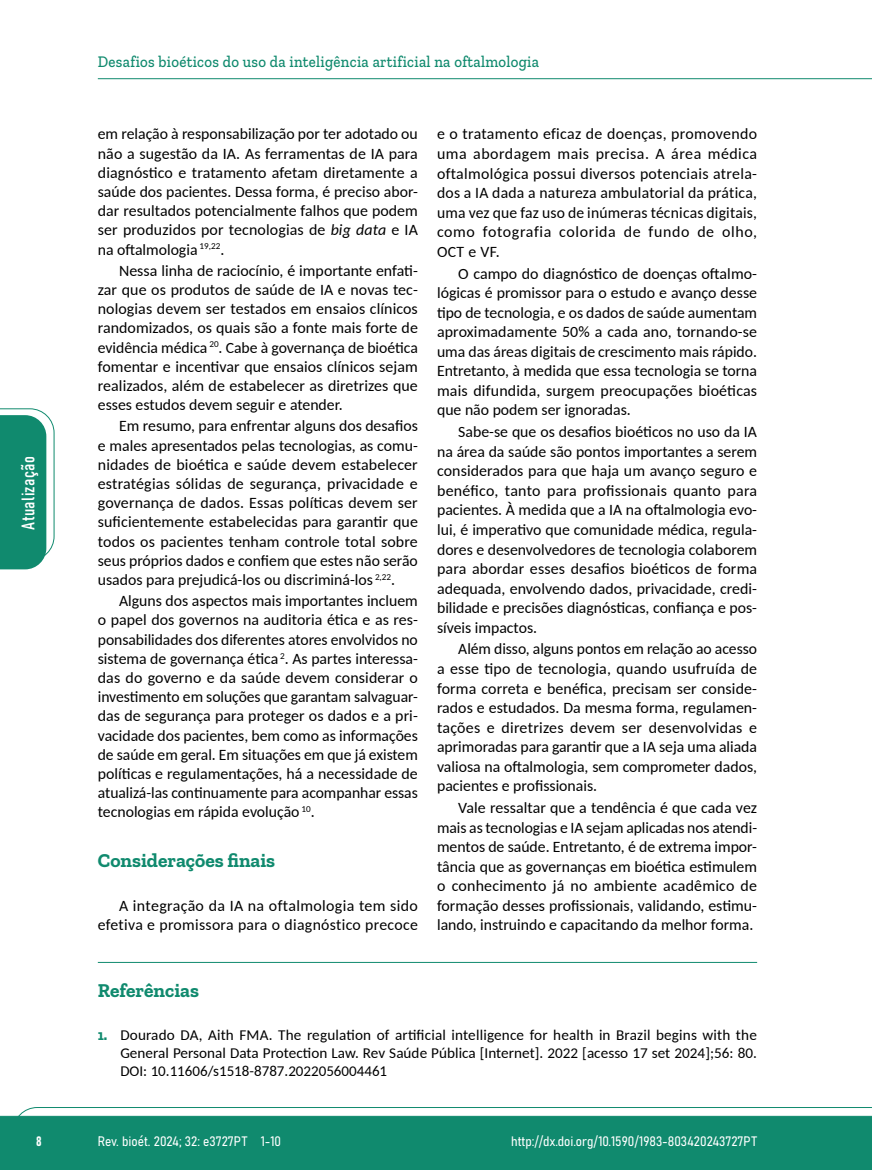
<style>
.page{position:relative;width:872px;height:1170px;background:#fff}
.page>*{position:absolute;margin:0;border:0;box-sizing:border-box;transform-origin:0 0}
.t1{font:700 19.5px "Zilla Slab";color:#108a6e}
.t2{font:18px "Bahnschrift";letter-spacing:.02em;color:#fff}
.t3{font:500 16.5px "Zilla Slab";letter-spacing:.02em;color:#108a6e;scale:.9 1}
.t4{font:15.75px/19.5px "Carlito";color:#000;text-align:justify}
.t5{font:15.75px/19.2px "Carlito";letter-spacing:.02em;color:#000;text-align:right}
.t6{font:15px/18px "Carlito";color:#000;text-align:justify}
.t7{font:13.5px "Bahnschrift";color:#fff}
.s1{font-style:italic}
.s2{font-family:"Zilla Slab";font-weight:700;color:#108a6e}
</style>
<div class="page">
<svg style="left:12px;top:1107px;width:860px;height:62px;background:#2e9880"></svg>
<hr style="left:98px;top:78px;width:774px;height:1px;background:#108a6e">
<svg style="left:0;top:408px;width:55px;height:161px"></svg>
<hr style="left:98px;top:961px;width:659px;height:1px;background:#108a6e">
<p class="t2" style="left:15px;top:529px;width:75px;rotate:-90deg">Atualização</p>
<p class="t3" style="left:98px;top:53px;width:492px">Desafios bioéticos do uso da inteligência artificial na oftalmologia</p>
<p class="t4" style="left:98px;top:124px;width:322px">em relação à responsabilização por ter adotado ou não a sugestão da IA. As ferramentas de IA para diagnóstico e tratamento afetam diretamente a saúde dos pacientes. Dessa forma, é preciso abor&shy;dar resultados potencialmente falhos que podem ser produzidos por tecnologias de <span class="s1">big data</span> e IA na oftalmologia <sup>19,22</sup>.</p>
<p class="t4" style="left:98px;top:260px;width:321px;text-indent:21px">Nessa linha de raciocínio, é importante enfati&shy;zar que os produtos de saúde de IA e novas tec&shy;nologias devem ser testados em ensaios clínicos randomizados, os quais são a fonte mais forte de evidência médica <sup>20</sup>. Cabe à governança de bioética fomentar e incentivar que ensaios clínicos sejam realizados, além de estabelecer as diretrizes que esses estudos devem seguir e atender.</p>
<p class="t4" style="left:98px;top:416px;width:322px;text-indent:21px">Em resumo, para enfrentar alguns dos desafios e males apresentados pelas tecnologias, as comu&shy;nidades de bioética e saúde devem estabelecer estratégias sólidas de segurança, privacidade e governança de dados. Essas políticas devem ser suficientemente estabelecidas para garantir que todos os pacientes tenham controle total sobre seus próprios dados e confiem que estes não serão usados para prejudicá-los ou discriminá-los <sup>2,22</sup>.</p>
<p class="t4" style="left:98px;top:590px;width:322px;text-indent:21px">Alguns dos aspectos mais importantes incluem o papel dos governos na auditoria ética e as res&shy;ponsabilidades dos diferentes atores envolvidos no sistema de governança ética <sup>2</sup>. As partes interessa&shy;das do governo e da saúde devem considerar o investimento em soluções que garantam salvaguar&shy;das de segurança para proteger os dados e a pri&shy;vacidade dos pacientes, bem como as informações de saúde em geral. Em situações em que já existem políticas e regulamentações, há a necessidade de atualizá-las continuamente para acompanhar essas tecnologias em rápida evolução <sup>10</sup>.</p>
<p class="t1" style="left:98px;top:848px;width:179px">Considerações finais</p>
<p class="t5" style="left:98px;top:895px;width:321px">A integração da IA na oftalmologia tem sido efetiva e promissora para o diagnóstico precoce</p>
<p class="t4" style="left:437px;top:124px;width:321px">e o tratamento eficaz de doenças, promovendo uma abordagem mais precisa. A área médica oftalmológica possui diversos potenciais atrela&shy;dos a IA dada a natureza ambulatorial da prática, uma vez que faz uso de inúmeras técnicas digitais, como fotografia colorida de fundo de olho, OCT e VF.</p>
<p class="t4" style="left:437px;top:263px;width:322px;text-indent:21px">O campo do diagnóstico de doenças oftalmo&shy;lógicas é promissor para o estudo e avanço desse tipo de tecnologia, e os dados de saúde aumentam aproximadamente 50% a cada ano, tornando-se uma das áreas digitais de crescimento mais rápido.<br>Entretanto, à medida que essa tecnologia se torna mais difundida, surgem preocupações bioéticas que não podem ser ignoradas.</p>
<p class="t4" style="left:437px;top:421px;width:322px;text-indent:21px">Sabe-se que os desafios bioéticos no uso da IA na área da saúde são pontos importantes a serem considerados para que haja um avanço seguro e benéfico, tanto para profissionais quanto para pacientes. À medida que a IA na oftalmologia evo&shy;lui, é imperativo que comunidade médica, regula&shy;dores e desenvolvedores de tecnologia colaborem para abordar esses desafios bioéticos de forma adequada, envolvendo dados, privacidade, credi&shy;bilidade e precisões diagnósticas, confiança e pos&shy;síveis impactos.</p>
<p class="t4" style="left:437px;top:638px;width:321px;text-indent:21px">Além disso, alguns pontos em relação ao acesso a esse tipo de tecnologia, quando usufruída de forma correta e benéfica, precisam ser conside&shy;rados e estudados. Da mesma forma, regulamen&shy;tações e diretrizes devem ser desenvolvidas e aprimoradas para garantir que a IA seja uma aliada valiosa na oftalmologia, sem comprometer dados, pacientes e profissionais.</p>
<p class="t4" style="left:437px;top:797px;width:321px;text-indent:21px">Vale ressaltar que a tendência é que cada vez mais as tecnologias e IA sejam aplicadas nos atendi&shy;mentos de saúde. Entretanto, é de extrema impor&shy;tância que as governanças em bioética estimulem o conhecimento já no ambiente acadêmico de formação desses profissionais, validando, estimu&shy;lando, instruindo e capacitando da melhor forma.</p>
<p class="t1" style="left:98px;top:979px;width:103px">Referências</p>
<p class="t6" style="left:120px;top:1025px;width:638px;text-indent:-22px"><span class="s2">1.</span> Dourado DA, Aith FMA. The regulation of artificial intelligence for health in Brazil begins with the General Personal Data Protection Law. Rev Saúde Pública [Internet]. 2022 [acesso 17 set 2024];56: 80.<br>DOI: 10.11606/s1518-8787.2022056004461</p>
<p class="t7" style="left:36px;top:1130px;width:7px">8</p>
<p class="t7" style="left:98px;top:1131px;width:185px">Rev. bioét. 2024; 32: e3727PT 1-10</p>
<p class="t7" style="left:511px;top:1131px;width:247px">http://dx.doi.org/10.1590/1983-803420243727PT</p>
</div>
